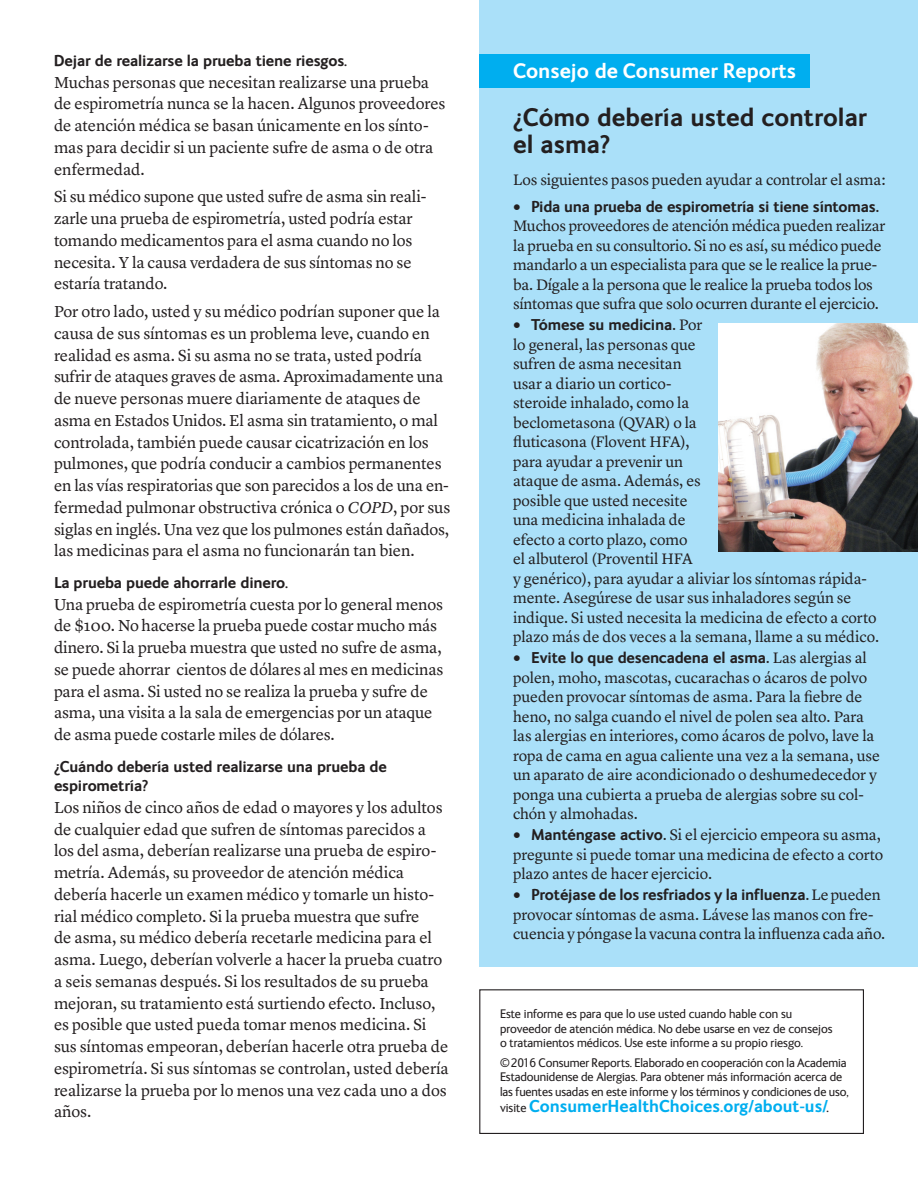
<style>
.page{position:relative;width:918px;height:1188px;background:#fff}
.page>*{position:absolute;margin:0;border:0;box-sizing:border-box;transform-origin:0 0}
.t1{font:700 25.5px/27px "FS Ingrid";color:#231f20}
.t2{font:700 21px "FS Ingrid";color:#fff}
.t3{font:700 17.25px "FS Ingrid";color:#00aeef}
.t4{font:16.5px/21.8px "Lyon Text";letter-spacing:-.01em;color:#231f20}
.t5{font:15.75px/19.5px "Lyon Text";letter-spacing:-.005em;color:#231f20}
.t6{font:700 15.75px/19.5px "FS Ingrid";letter-spacing:-.01em;color:#231f20}
.t7{font:12.75px/14.2px "FS Ingrid";color:#231f20}
.s1{font-style:italic}
.s2{font-size:18px}
.s3{font-family:"Lyon Text";font-weight:400}
.s4{font-family:"FS Ingrid";font-weight:700;font-size:18px}
.s5{font-family:"FS Ingrid";font-weight:700}
.s6{font-weight:400;font-size:12.75px;color:#231f20}
.s7{font-size:12.75px;color:#231f20}
</style>
<div class="page">
<div style="left:479px;top:0;width:439px;height:967px;background:#aae0f9"></div>
<div style="left:479px;top:54px;width:331px;height:34px;background:#00aeef"></div>
<div style="left:479px;top:989px;width:385px;height:145px;border:1px solid #231f20"></div>
<img style="left:718px;top:323px;width:200px;height:228px">
<p class="t6" style="left:54px;top:50px;width:295px">Dejar de realizarse la prueba tiene riesgos.</p>
<p class="t4" style="left:54px;top:70px;width:393px">Muchas personas que necesitan realizarse una prueba de espirometría nunca se la hacen. Algunos proveedores de atención médica se basan únicamente en los sínto&shy;mas para decidir si un paciente sufre de asma o de otra enfermedad.</p>
<p class="t4" style="left:54px;top:185px;width:374px">Si su médico supone que usted sufre de asma sin reali&shy;zarle una prueba de espirometría, usted podría estar tomando medicamentos para el asma cuando no los necesita. Y la causa verdadera de sus síntomas no se estaría tratando.</p>
<p class="t4" style="left:54px;top:299px;width:398px">Por otro lado, usted y su médico podrían suponer que la causa de sus síntomas es un problema leve, cuando en realidad es asma. Si su asma no se trata, usted podría sufrir de ataques graves de asma. Aproximadamente una de nueve personas muere diariamente de ataques de asma en Estados Unidos. El asma sin tratamiento, o mal controlada, también puede causar cicatrización en los pulmones, que podría conducir a cambios permanentes en las vías respiratorias que son parecidos a los de una en&shy;fermedad pulmonar obstructiva crónica o <span class="s1">COPD</span>, por sus siglas en inglés. Una vez que los pulmones están dañados, las medicinas para el asma no funcionarán tan bien.</p>
<p class="t6" style="left:54px;top:572px;width:236px">La prueba puede ahorrarle dinero.</p>
<p class="t4" style="left:54px;top:592px;width:391px">Una prueba de espirometría cuesta por lo general menos de $100. No hacerse la prueba puede costar mucho más dinero. Si la prueba muestra que usted no sufre de asma, se puede ahorrar cientos de dólares al mes en medicinas para el asma. Si usted no se realiza la prueba y sufre de asma, una visita a la sala de emergencias por un ataque de asma puede costarle miles de dólares.</p>
<p class="t6" style="left:54px;top:756px;width:334px">¿Cuándo debería usted realizarse una prueba de espirometría?</p>
<p class="t4" style="left:54px;top:795px;width:396px">Los niños de cinco años de edad o mayores y los adultos de cualquier edad que sufren de síntomas parecidos a los del asma, deberían realizarse una prueba de espiro&shy;metría. Además, su proveedor de atención médica debería hacerle un examen médico y tomarle un histo&shy;rial médico completo. Si la prueba muestra que sufre<br>de asma, su médico debería recetarle medicina para el asma. Luego, deberían volverle a hacer la prueba cuatro a seis semanas después. Si los resultados de su prueba mejoran, su tratamiento está surtiendo efecto. Incluso, es posible que usted pueda tomar menos medicina. Si sus síntomas empeoran, deberían hacerle otra prueba de espirometría. Si sus síntomas se controlan, usted debería realizarse la prueba por lo menos una vez cada uno a dos años.</p>
<p class="t2" style="left:513px;top:57px;width:285px">Consejo de Consumer Reports</p>
<h1 class="t1" style="left:513px;top:103px;width:356px">¿Cómo debería usted controlar el asma?</h1>
<p class="t5" style="left:513px;top:168px;width:374px">Los siguientes pasos pueden ayudar a controlar el asma:</p>
<p class="t6" style="left:513px;top:196px;width:368px"><span class="s2">•</span> Pida una prueba de espirometría si tiene síntomas<span class="s3">.</span></p>
<p class="t5" style="left:513px;top:215px;width:374px">Muchos proveedores de atención médica pueden realizar la prueba en su consultorio. Si no es así, su médico puede mandarlo a un especialista para que se le realice la prue&shy;ba. Dígale a la persona que le realice la prueba todos los síntomas que sufra que solo ocurren durante el ejercicio.</p>
<p class="t6" style="left:513px;top:315px;width:191px"><span class="s2">•</span> Tómese su medicina<span class="s3">. Por</span></p>
<p class="t5" style="left:513px;top:333px;width:368px">lo general, las personas que<br>sufren de asma necesitan<br>usar a diario un cortico-<br>steroide inhalado, como la<br>beclometasona (QVAR) o la<br>fluticasona (Flovent HFA),<br>para ayudar a prevenir un<br>ataque de asma. Además, es<br>posible que usted necesite<br>una medicina inhalada de<br>efecto a corto plazo, como<br>el albuterol (Proventil HFA<br>y genérico), para ayudar a aliviar los síntomas rápida&shy;mente. Asegúrese de usar sus inhaladores según se indique. Si usted necesita la medicina de efecto a corto plazo más de dos veces a la semana, llame a su médico.</p>
<p class="t6" style="left:513px;top:648px;width:355px"><span class="s2">•</span> Evite lo que desencadena el asma<span class="s3">. Las alergias al</span></p>
<p class="t5" style="left:513px;top:666px;width:369px">polen, moho, mascotas, cucarachas o ácaros de polvo pueden provocar síntomas de asma. Para la fiebre de heno, no salga cuando el nivel de polen sea alto. Para las alergias en interiores, como ácaros de polvo, lave la ropa de cama en agua caliente una vez a la semana, use un aparato de aire acondicionado o deshumedecedor y ponga una cubierta a prueba de alergias sobre su col&shy;chón y almohadas.</p>
<p class="t5" style="left:513px;top:824px;width:372px"><span class="s4">•</span> <span class="s5">Manténgase activo</span>. Si el ejercicio empeora su asma, pregunte si puede tomar una medicina de efecto a corto plazo antes de hacer ejercicio.</p>
<p class="t6" style="left:513px;top:885px;width:369px"><span class="s2">•</span> Protéjase de los resfriados y la influenza<span class="s3">. Le pueden</span></p>
<p class="t5" style="left:513px;top:903px;width:374px">provocar síntomas de asma. Lávese las manos con fre&shy;cuencia y póngase la vacuna contra la influenza cada año.</p>
<p class="t7" style="left:500px;top:1006px;width:334px">Este informe es para que lo use usted cuando hable con su proveedor de atención médica. No debe usarse en vez de consejos o tratamientos médicos. Use este informe a su propio riesgo.</p>
<p class="t7" style="left:500px;top:1055px;width:350px">© 2016 Consumer Reports. Elaborado en cooperación con la Academia<br>Estadounidense de Alergias. Para obtener más información acerca de las fuentes usadas en este informe y los términos y condiciones de uso,</p>
<p class="t3" style="left:500px;top:1095px;width:330px"><span class="s6">visite</span> ConsumerHealthChoices.org/about-us/<span class="s7">.</span></p>
</div>
